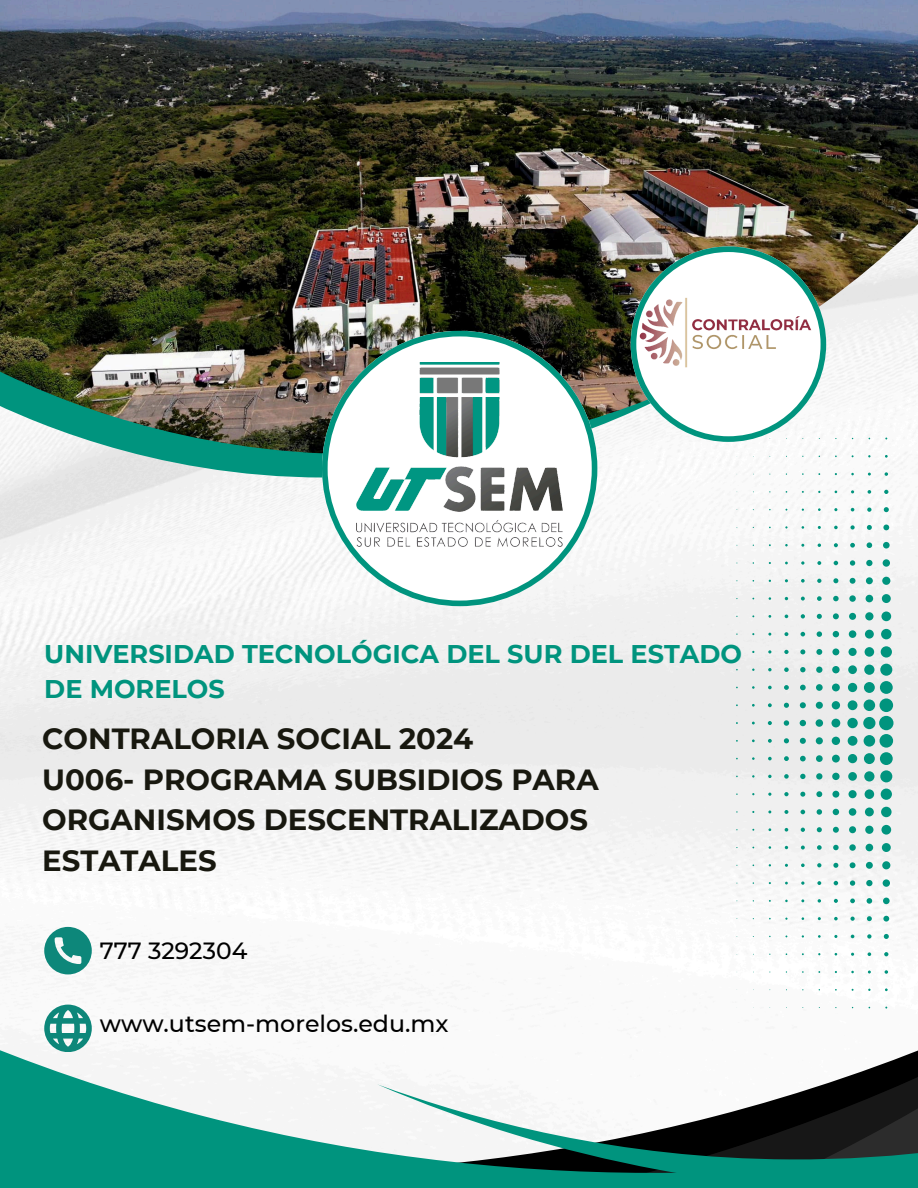
<style>
.page{position:relative;width:918px;height:1188px;background:#fff}
.page>*{position:absolute;margin:0;border:0;box-sizing:border-box;transform-origin:0 0}
.t1{font:700 29.1px/40.5px "Montserrat";color:#18180f}
.t2{font:700 25.5px/34.8px "Montserrat";color:#00947e}
.t3{font:500 23.7px "Montserrat";color:#000}
.t4{font:500 23.4px "Montserrat";color:#000}
</style>
<div class="page">
<img style="left:0;top:478px;width:918px;height:550px">
<svg style="left:0;top:454px;width:905px;height:24px"></svg>
<img style="left:0;top:0;width:918px;height:454px">
<svg style="left:0;top:1028px;width:918px;height:160px;fill:#f5f5f5"></svg>
<svg style="left:377px;top:1084px;width:541px;height:104px"></svg>
<svg style="left:44px;top:927px;width:47px;height:47px"></svg>
<svg style="left:44px;top:1005px;width:47px;height:47px"></svg>
<svg style="left:736px;top:438px;width:157px;height:571px;fill:#f2f2f2"></svg>
<svg style="left:322px;top:331px;width:275px;height:275px"></svg>
<img style="left:357px;top:363px;width:205px;height:183px">
<svg style="left:631px;top:246px;width:195px;height:196px"></svg>
<img style="left:631px;top:291px;width:189px;height:79px">
<h2 class="t2" style="left:44px;top:637px;width:699px">UNIVERSIDAD TECNOLÓGICA DEL SUR DEL ESTADO<br>DE MORELOS</h2>
<p class="t1" style="left:42px;top:719px;width:558px">CONTRALORIA SOCIAL 2024<br>U006- PROGRAMA SUBSIDIOS PARA<br>ORGANISMOS DESCENTRALIZADOS<br>ESTATALES</p>
<p class="t4" style="left:100px;top:936px;width:149px">777 3292304</p>
<h1 class="t3" style="left:100px;top:1009px;width:350px">www.utsem-morelos.edu.mx</h1>
</div>
